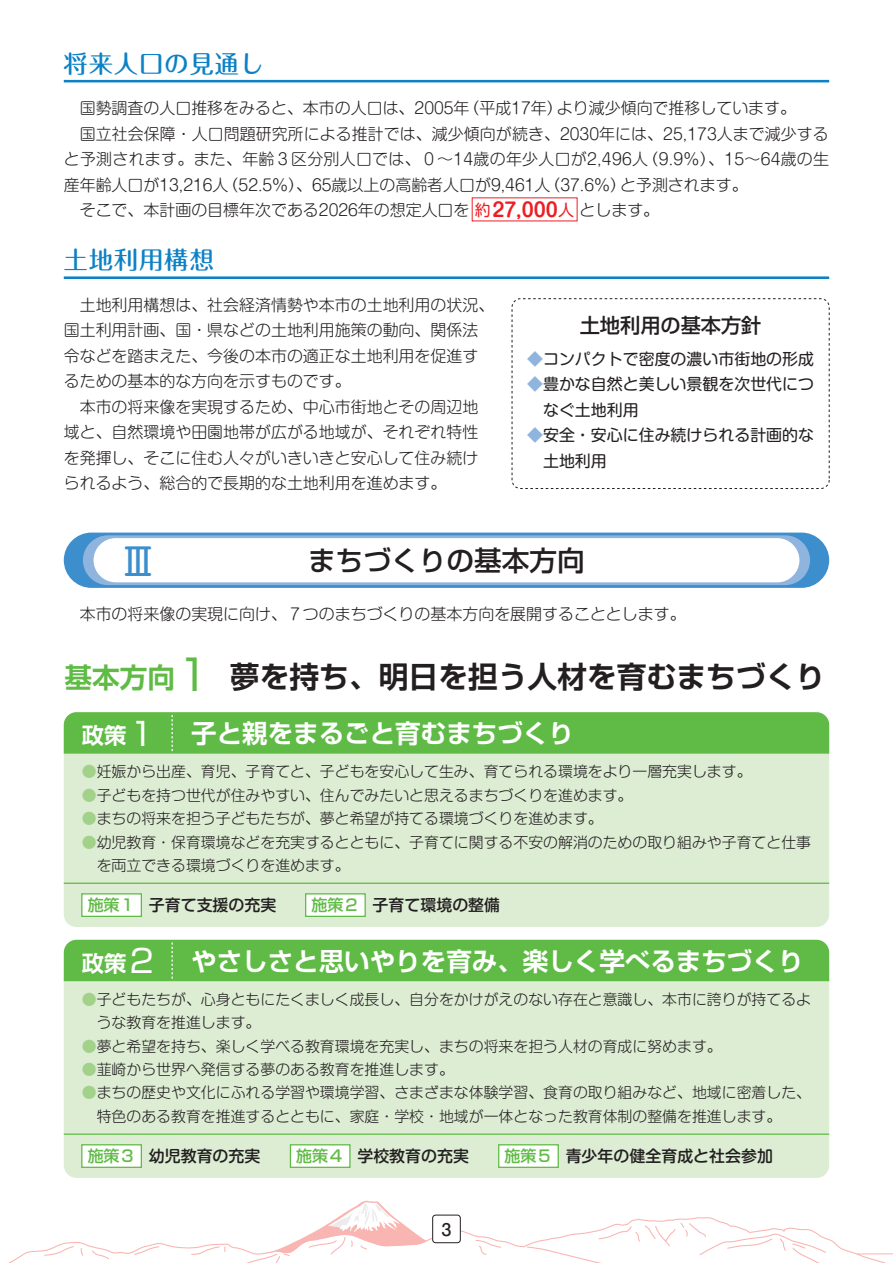
<style>
.page{position:relative;width:893px;height:1263px;background:#fff}
.page>*{position:absolute;margin:0;border:0;box-sizing:border-box;transform-origin:0 0}
.t1{font:37.2px "Shin M Go Pro";color:#3c8ecc}
.t2{font:700 29.7px "Shin Go Pr 6 De";color:#231f20}
.t3{font:500 27.6px "Shin Go Pr 6";color:#231f20}
.t4{font:700 25.5px "Shin Go Pr 6 De";color:#fff}
.t5{font:500 24.45px "Maru Fo Pro";letter-spacing:.03em;color:#0c81c5}
.t6{font:700 22.35px "Shin Go Pr 6 De";color:#fff}
.t7{font:500 20.25px "Shin Go Pr 6";color:#231f20}
.t8{font:700 19.2px "Shin M Go Pro De";color:#ee1d23}
.t9{font:300 15.9px/25.5px "Shin M Go Pro";color:#231f20}
.t10{font:15.9px/25.5px "Shin M Go Pro";color:#231f20}
.t11{font:500 15.9px "Shin M Go Pro";color:#231f20}
.t12{font:300 15.9px "Shin M Go Pro";letter-spacing:.02em;color:#231f20}
.t13{font:300 14.85px/23.4px "Shin M Go Pro";color:#231f20}
.s1{font-weight:400;color:#ee1d23}
.s2{color:#8fb4de}
.s3{font-size:27.6px;color:#60bb46}
.s4{font-family:"Shin Go Pr 6";font-weight:400;font-size:42.45px;color:#60bb46}
.s5{font-size:22.35px}
.s6{font-family:"Shin Go Pr 6";font-weight:400;font-size:31.95px}
.s7{color:#a2d18a}
.s8{font-family:"Shin Go Pr 6";color:#60bb46}
</style>
<div class="page">
<svg style="left:9px;top:1200px;width:884px;height:63px"></svg>
<div style="left:433px;top:1215px;width:27px;height:28px;background:#fff;border-radius:3px"></div>
<div style="left:432px;top:1215px;width:29px;height:28px;border:1px solid #231f20;border-radius:3px"></div>
<div style="left:512px;top:298px;width:318px;height:191px;border:1px dashed #231f20;border-radius:9px"></div>
<hr style="left:64px;top:80px;width:765px;height:2px;background:#0c81c5">
<hr style="left:64px;top:276px;width:765px;height:3px;background:#0c81c5">
<div style="left:64px;top:533px;width:765px;height:55px;background:#3c8ecc;border-radius:28px"></div>
<svg style="left:83px;top:535px;width:727px;height:50px;background:#90b5de"></svg>
<div style="left:94px;top:538px;width:705px;height:44px;background:#fff;border-radius:22px"></div>
<div style="left:64px;top:712px;width:765px;height:215px;background:#ddedd4;border-radius:13px"></div>
<hr style="left:64px;top:882px;width:765px;height:2px;background:#60bb46">
<div style="left:64px;top:712px;width:765px;height:42px;background:#60bb46"></div>
<div style="left:82px;top:894px;width:59px;height:22px;background:#fff"></div>
<div style="left:81px;top:893px;width:61px;height:24px;border:1px solid #60bb46"></div>
<div style="left:306px;top:894px;width:59px;height:22px;background:#fff"></div>
<div style="left:305px;top:893px;width:61px;height:24px;border:1px solid #60bb46"></div>
<div style="left:64px;top:963px;width:765px;height:215px;background:#ddedd4;border-radius:13px"></div>
<hr style="left:64px;top:1133px;width:765px;height:2px;background:#60bb46">
<div style="left:82px;top:1145px;width:59px;height:22px;background:#fff"></div>
<div style="left:81px;top:1144px;width:61px;height:24px;border:1px solid #60bb46"></div>
<div style="left:290px;top:1145px;width:60px;height:22px;background:#fff"></div>
<div style="left:290px;top:1144px;width:61px;height:24px;border:1px solid #60bb46"></div>
<div style="left:499px;top:1145px;width:59px;height:22px;background:#fff"></div>
<div style="left:498px;top:1144px;width:61px;height:24px;border:1px solid #60bb46"></div>
<div style="left:64px;top:940px;width:765px;height:41px;background:#60bb46"></div>
<h3 class="t5" style="left:64px;top:44px;width:202px">将来人口の見通し</h3>
<p class="t9" style="left:80px;top:93px;width:718px">国勢調査の人口推移をみると、本市の人口は、2005年（平成17年）より減少傾向で推移しています。</p>
<p class="t9" style="left:80px;top:119px;width:751px">国立社会保障・人口問題研究所による推計では、減少傾向が続き、2030年には、25,173人まで減少する</p>
<p class="t12" style="left:64px;top:146px;width:767px">と予測されます。また、年齢３区分別人口では、０～14歳の年少人口が2,496人（9.9％）、15～64歳の生</p>
<p class="t9" style="left:64px;top:170px;width:685px">産年齢人口が13,216人（52.5％）、65歳以上の高齢者人口が9,461人（37.6％）と予測されます。</p>
<p class="t9" style="left:80px;top:195px;width:581px">そこで、本計画の目標年次である2026年の想定人口を <span class="s1">約</span>　　　　<span class="s1">人</span> とします。</p>
<p class="t8" style="left:492px;top:194px;width:67px">27,000</p>
<h3 class="t5" style="left:64px;top:240px;width:152px">土地利用構想</h3>
<p class="t9" style="left:64px;top:290px;width:432px;text-indent:16px">土地利用構想は、社会経済情勢や本市の土地利用の状況、国土利用計画、国・県などの土地利用施策の動向、関係法令などを踏まえた、今後の本市の適正な土地利用を促進するための基本的な方向を示すものです。</p>
<p class="t9" style="left:64px;top:392px;width:416px;text-align:justify;text-indent:16px">本市の将来像を実現するため、中心市街地とその周辺地域と、自然環境や田園地帯が広がる地域が、それぞれ特性を発揮し、そこに住む人々がいきいきと安心して住み続けられるよう、総合的で長期的な土地利用を進めます。</p>
<p class="t7" style="left:580px;top:309px;width:183px">土地利用の基本方針</p>
<p class="t10" style="left:527px;top:344px;width:289px"><span class="s2">◆</span>コンパクトで密度の濃い市街地の形成</p>
<p class="t10" style="left:543px;top:370px;width:273px;text-indent:-16px"><span class="s2">◆</span>豊かな自然と美しい景観を次世代につなぐ土地利用</p>
<p class="t10" style="left:543px;top:421px;width:273px;text-indent:-16px"><span class="s2">◆</span>安全・安心に住み続けられる計画的な土地利用</p>
<h1 class="t1" style="left:119px;top:531px;width:39px">Ⅲ</h1>
<h3 class="t3" style="left:308px;top:538px;width:278px">まちづくりの基本方向</h3>
<p class="t9" style="left:80px;top:599px;width:607px">本市の将来像の実現に向け、７つのまちづくりの基本方向を展開することとします。</p>
<h2 class="t2" style="left:65px;top:653px;width:762px"><span class="s3">基本方向</span><span class="s4">1</span> 夢を持ち、明日を担う人材を育むまちづくり</h2>
<h3 class="t4" style="left:82px;top:712px;width:493px"><span class="s5">政策</span><span class="s6">１</span> 子と親をまるごと育むまちづくり</h3>
<p class="t13" style="left:82px;top:758px;width:671px"><span class="s7">●</span>妊娠から出産、育児、子育てと、子どもを安心して生み、育てられる環境をより一層充実します。</p>
<p class="t13" style="left:82px;top:782px;width:552px"><span class="s7">●</span>子どもを持つ世代が住みやすい、住んでみたいと思えるまちづくりを進めます。</p>
<p class="t13" style="left:82px;top:805px;width:522px"><span class="s7">●</span>まちの将来を担う子どもたちが、夢と希望が持てる環境づくりを進めます。</p>
<p class="t13" style="left:97px;top:828px;width:716px;text-indent:-15px"><span class="s7">●</span>幼児教育・保育環境などを充実するとともに、子育てに関する不安の解消のための取り組みや子育てと仕事を両立できる環境づくりを進めます。</p>
<p class="t11" style="left:88px;top:892px;width:190px"><span class="s8">施策１</span> 子育て支援の充実</p>
<p class="t11" style="left:311px;top:892px;width:190px"><span class="s8">施策２</span> 子育て環境の整備</p>
<h3 class="t4" style="left:191px;top:940px;width:614px">やさしさと思いやりを育み、楽しく学べるまちづくり</h3>
<p class="t13" style="left:97px;top:986px;width:716px;text-indent:-15px"><span class="s7">●</span>子どもたちが、心身ともにたくましく成長し、自分をかけがえのない存在と意識し、本市に誇りが持てるような教育を推進します。</p>
<p class="t13" style="left:82px;top:1033px;width:641px"><span class="s7">●</span>夢と希望を持ち、楽しく学べる教育環境を充実し、まちの将来を担う人材の育成に努めます。</p>
<p class="t13" style="left:82px;top:1056px;width:374px"><span class="s7">●</span>韮崎から世界へ発信する夢のある教育を推進します。</p>
<p class="t13" style="left:97px;top:1079px;width:716px;text-indent:-15px"><span class="s7">●</span>まちの歴史や文化にふれる学習や環境学習、さまざまな体験学習、食育の取り組みなど、地域に密着した、特色のある教育を推進するとともに、家庭・学校・地域が一体となった教育体制の整備を推進します。</p>
<p class="t11" style="left:88px;top:1143px;width:174px"><span class="s8">施策３</span> 幼児教育の充実</p>
<p class="t11" style="left:296px;top:1143px;width:174px"><span class="s8">施策４</span> 学校教育の充実</p>
<p class="t11" style="left:505px;top:1143px;width:270px"><span class="s8">施策５</span> 青少年の健全育成と社会参加</p>
<h3 class="t6" style="left:82px;top:945px;width:77px">政策<span class="s6">２</span></h3>
<p class="t11" style="left:441px;top:1217px;width:12px">3</p>
</div>
